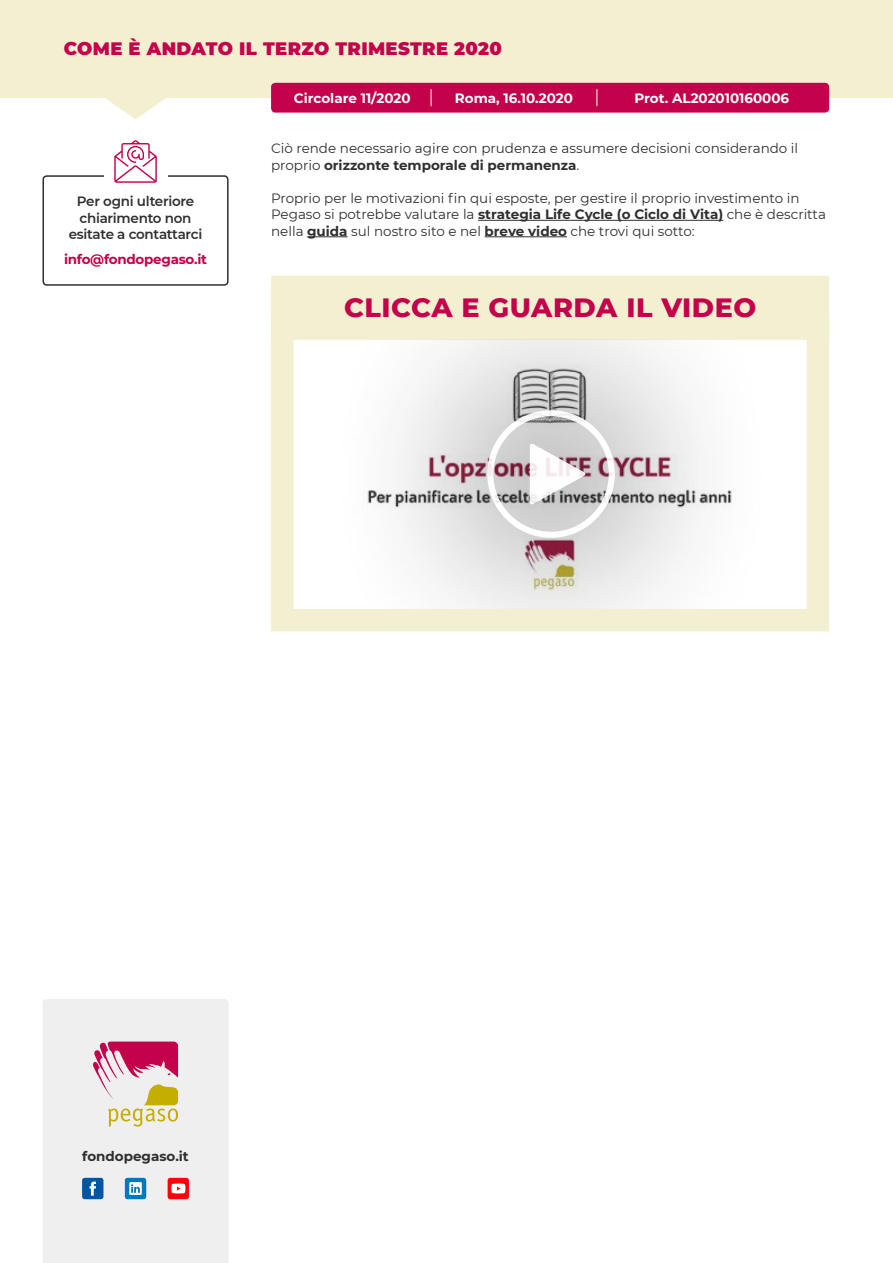
<style>
.page{position:relative;width:893px;height:1263px;background:#fff}
.page>*{position:absolute;margin:0;border:0;box-sizing:border-box;transform-origin:0 0}
.t1{font:800 27px "Montserrat";letter-spacing:.02em;color:#c4014b}
.t2{font:900 18px "Montserrat";letter-spacing:.02em;color:#c4014b}
.t3{font:13.5px/16.5px "Montserrat";color:#2f2f2f}
.t4{font:700 13.5px "Montserrat";color:#fff}
.t5{font:600 13.5px/16.5px "Montserrat";letter-spacing:-.02em;color:#2f2f2f;text-align:center}
.t6{font:700 13.5px "Montserrat";letter-spacing:-.02em;color:#c4014b}
.t7{font:700 13.5px "Montserrat";color:#2f2f2f}
.s1{font-weight:700}
</style>
<div class="page">
<div style="left:43px;top:999px;width:185px;height:264px;background:#efefef"></div>
<svg style="left:92px;top:1041px;width:86px;height:85px"></svg>
<div style="left:43px;top:175px;width:186px;height:111px;border:2px solid #2f2f2f;border-radius:4px"></div>
<div style="left:104px;top:165px;width:63px;height:21px;background:#fff"></div>
<svg style="left:114px;top:140px;width:43px;height:43px"></svg>
<div style="left:82px;top:1178px;width:21px;height:21px;background:#0056a4;border-radius:3px"></div>
<svg style="left:90px;top:1181px;width:6px;height:14px"></svg>
<div style="left:168px;top:1178px;width:21px;height:21px;background:#ff030d;border-radius:3px"></div>
<svg style="left:171px;top:1183px;width:14px;height:10px"></svg>
<div style="left:125px;top:1178px;width:21px;height:21px;background:#0079bb;border-radius:3px"></div>
<svg style="left:129px;top:1182px;width:13px;height:13px"></svg>
<div style="left:0;top:0;width:893px;height:98px;background:#f3efd1"></div>
<svg style="left:105px;top:98px;width:61px;height:21px"></svg>
<hr style="left:478px;top:220px;width:245px;height:1px;background:#2f2f2f">
<hr style="left:307px;top:236px;width:41px;height:1px;background:#2f2f2f">
<hr style="left:485px;top:236px;width:82px;height:1px;background:#2f2f2f">
<div style="left:271px;top:317px;width:558px;height:314px;border:22px solid #f3efd1"></div>
<div style="left:271px;top:276px;width:558px;height:63px;background:#f3efd1;border-radius:2px"></div>
<img style="left:290px;top:339px;width:519px;height:281px">
<svg style="left:326px;top:339px;width:449px;height:269px"></svg>
<svg style="left:530px;top:442px;width:57px;height:64px"></svg>
<div style="left:487px;top:410px;width:128px;height:128px;border:6px solid #fff;border-radius:50%"></div>
<div style="left:271px;top:83px;width:558px;height:30px;background:#c4014b;border-radius:4px"></div>
<svg style="left:431px;top:89px;width:1px;height:17px"></svg>
<svg style="left:597px;top:89px;width:1px;height:17px"></svg>
<h2 class="t2" style="left:64px;top:35px;width:440px">COME È ANDATO IL TERZO TRIMESTRE 2020</h2>
<p class="t5" style="left:69px;top:193px;width:135px">Per ogni ulteriore chiarimento non esitate a contattarci</p>
<p class="t6" style="left:64px;top:250px;width:145px">info@fondopegaso.it</p>
<p class="t4" style="left:294px;top:88px;width:118px">Circolare 11/2020</p>
<p class="t4" style="left:455px;top:88px;width:120px">Roma, 16.10.2020</p>
<p class="t4" style="left:634px;top:88px;width:156px">Prot. AL202010160006</p>
<p class="t3" style="left:271px;top:140px;width:529px">Ciò rende necessario agire con prudenza e assumere decisioni considerando il proprio <span class="s1">orizzonte temporale di permanenza</span>.</p>
<p class="t3" style="left:271px;top:189px;width:556px">Proprio per le motivazioni fin qui esposte, per gestire il proprio investimento in<br>Pegaso si potrebbe valutare la <span class="s1">strategia Life Cycle (o Ciclo di Vita)</span> che è descritta nella <span class="s1">guida</span> sul nostro sito e nel <span class="s1">breve video</span> che trovi qui sotto:</p>
<h1 class="t1" style="left:344px;top:288px;width:414px">CLICCA E GUARDA IL VIDEO</h1>
<p class="t7" style="left:82px;top:1146px;width:108px">fondopegaso.it</p>
</div>
